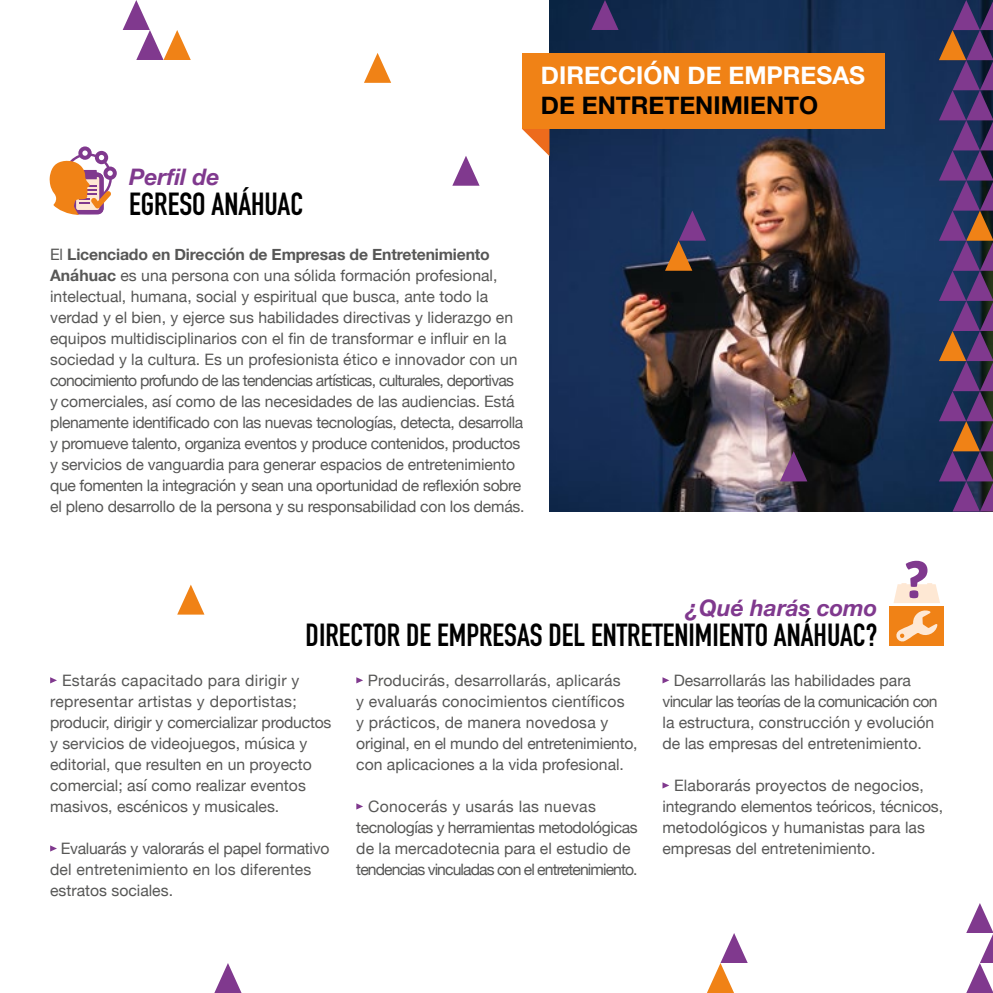
<style>
.page{position:relative;width:993px;height:993px;background:#fff}
.page>*{position:absolute;margin:0;border:0;box-sizing:border-box;transform-origin:0 0}
.t1{font:31.5px "DIN Engschrift Std";color:#000}
.t2{font:700 24.5px "Helvetica Neue";color:#fff}
.t3{font:700 24.5px "Helvetica Neue";color:#000}
.t4{font:italic 700 22.75px "Helvetica Neue";color:#80398e}
.t5{font:15.75px/21px "Helvetica Neue";color:#575756}
.t6{font:15.75px/21px "Helvetica Neue";letter-spacing:-.025em;color:#575756}
.s1{font-weight:700}
</style>
<div class="page">
<img style="left:549px;top:0;width:389px;height:511px">
<svg style="left:123px;top:0;width:68px;height:60px"></svg>
<svg style="left:364px;top:53px;width:27px;height:30px"></svg>
<svg style="left:591px;top:0;width:27px;height:30px"></svg>
<svg style="left:452px;top:156px;width:27px;height:30px"></svg>
<svg style="left:177px;top:584px;width:27px;height:30px"></svg>
<svg style="left:522px;top:129px;width:27px;height:27px"></svg>
<div style="left:521px;top:53px;width:363px;height:76px;background:#f08216"></div>
<div style="left:889px;top:606px;width:54px;height:39px;background:#f08216"></div>
<svg style="left:893px;top:560px;width:46px;height:82px"></svg>
<svg style="left:664px;top:210px;width:41px;height:61px;background:#4e4155"></svg>
<svg style="left:779px;top:451px;width:28px;height:30px"></svg>
<svg style="left:215px;top:963px;width:26px;height:29px"></svg>
<svg style="left:966px;top:903px;width:26px;height:89px"></svg>
<svg style="left:938px;top:0;width:54px;height:511px;background:#463661"></svg>
<svg style="left:707px;top:933px;width:40px;height:59px"></svg>
<svg style="left:50px;top:677px;width:7px;height:6px"></svg>
<svg style="left:50px;top:845px;width:7px;height:6px"></svg>
<svg style="left:356px;top:677px;width:7px;height:6px"></svg>
<svg style="left:356px;top:803px;width:7px;height:6px"></svg>
<svg style="left:662px;top:677px;width:7px;height:6px"></svg>
<svg style="left:662px;top:782px;width:7px;height:6px"></svg>
<svg style="left:49px;top:146px;width:68px;height:69px"></svg>
<h2 class="t2" style="left:540px;top:56px;width:325px">DIRECCIÓN DE EMPRESAS</h2>
<h2 class="t3" style="left:540px;top:86px;width:279px">DE ENTRETENIMIENTO</h2>
<h3 class="t4" style="left:129px;top:159px;width:92px">Perfil de</h3>
<h1 class="t1" style="left:129px;top:185px;width:175px">EGRESO ANÁHUAC</h1>
<p class="t5" style="left:50px;top:244px;width:476px">El <span class="s1">Licenciado en Dirección de Empresas de Entretenimiento Anáhuac</span> es una persona con una sólida formación profesional, intelectual, humana, social y espiritual que busca, ante todo la verdad y el bien, y ejerce sus habilidades directivas y liderazgo en equipos multidisciplinarios con el fin de transformar e influir en la sociedad y la cultura. Es un profesionista ético e innovador con un conocimiento profundo de las tendencias artísticas, culturales, deportivas y comerciales, así como de las necesidades de las audiencias. Está plenamente identificado con las nuevas tecnologías, detecta, desarrolla y promueve talento, organiza eventos y produce contenidos, productos y servicios de vanguardia para generar espacios de entretenimiento que fomenten la integración y sean una oportunidad de reflexión sobre el pleno desarrollo de la persona y su responsabilidad con los demás.</p>
<h3 class="t4" style="left:685px;top:589px;width:193px">¿Qué harás como</h3>
<h1 class="t1" style="left:305px;top:616px;width:573px">DIRECTOR DE EMPRESAS DEL ENTRETENIMIENTO ANÁHUAC?</h1>
<p class="t5" style="left:50px;top:670px;width:283px;text-indent:12px">Estarás capacitado para dirigir y representar artistas y deportistas; producir, dirigir y comercializar productos y servicios de videojuegos, música y editorial, que resulten en un proyecto comercial; así como realizar eventos masivos, escénicos y musicales.</p>
<p class="t5" style="left:50px;top:838px;width:281px;text-indent:11px">Evaluarás y valorarás el papel formativo del entretenimiento en los diferentes estratos sociales.</p>
<p class="t5" style="left:662px;top:670px;width:277px;text-indent:11px">Desarrollarás las habilidades para vincular las teorías de la comunicación con la estructura, construcción y evolución de las empresas del entretenimiento.</p>
<p class="t5" style="left:662px;top:775px;width:282px;text-indent:12px">Elaborarás proyectos de negocios, integrando elementos teóricos, técnicos, metodológicos y humanistas para las empresas del entretenimiento.</p>
<p class="t5" style="left:356px;top:670px;width:283px;text-indent:12px">Producirás, desarrollarás, aplicarás<br>y evaluarás conocimientos científicos<br>y prácticos, de manera novedosa y original, en el mundo del entretenimiento, con aplicaciones a la vida profesional.</p>
<p class="t6" style="left:356px;top:796px;width:283px;text-indent:12px">Conocerás y usarás las nuevas tecnologías y herramientas metodológicas de la mercadotecnia para el estudio de tendencias vinculadas con el entretenimiento.</p>
</div>
